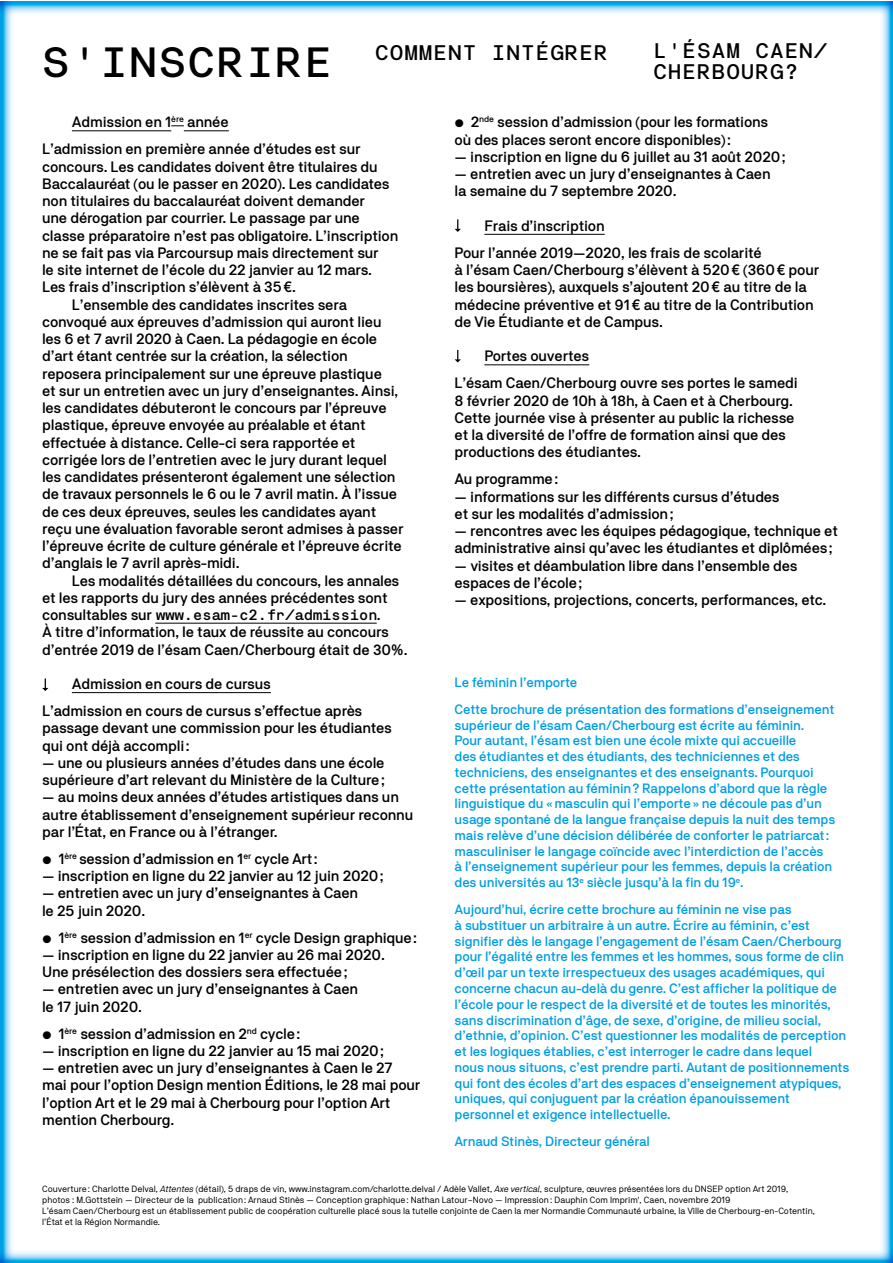
<style>
.page{position:relative;width:893px;height:1263px;background:#fff}
.page>*{position:absolute;margin:0;border:0;box-sizing:border-box;transform-origin:0 0}
.t1{font:500 42px "NB Akademie Mono Std";letter-spacing:-.05em;color:#000}
.t2{font:500 21px "NB Akademie Mono Std";letter-spacing:-.05em;color:#000}
.t3{font:500 15px/17.2px "NB Akademie Std";letter-spacing:-.015em;color:#000}
.t4{font:500 15px "NB Akademie Mono Std";letter-spacing:-.13em;color:#000}
.t5{font:500 13.5px/15.8px "NB Akademie Std";letter-spacing:-.015em;color:#009fe3}
.t6{font:9px/10.8px "NB Akademie Std";color:#000}
.s1{font-family:"NB Akademie Std"}
.s2{font-style:italic}
</style>
<div class="page">
<svg style="left:58px;top:1px;width:777px;height:13px;background:#7bcff3"></svg>
<svg style="left:0;top:1px;width:58px;height:1204px"></svg>
<svg style="left:0;top:1205px;width:835px;height:58px"></svg>
<svg style="left:835px;top:1px;width:58px;height:1262px"></svg>
<hr style="left:484px;top:234px;width:121px;height:1px;background:#000">
<hr style="left:484px;top:364px;width:105px;height:1px;background:#000">
<hr style="left:72px;top:130px;width:99px;height:1px;background:#000">
<svg style="left:171px;top:125px;width:13px;height:1px"></svg>
<hr style="left:184px;top:130px;width:45px;height:1px;background:#000">
<hr style="left:155px;top:623px;width:222px;height:1px;background:#000">
<hr style="left:72px;top:692px;width:199px;height:1px;background:#000">
<svg style="left:42px;top:678px;width:6px;height:13px"></svg>
<svg style="left:455px;top:219px;width:6px;height:13px"></svg>
<svg style="left:455px;top:350px;width:6px;height:12px"></svg>
<h1 class="t1" style="left:40px;top:37px;width:296px">S'INSCRIRE</h1>
<h2 class="t2" style="left:374px;top:41px;width:236px">COMMENT INTÉGRER</h2>
<h2 class="t2" style="left:652px;top:38px;width:178px">L'ÉSAM CAEN/</h2>
<h2 class="t2" style="left:652px;top:59px;width:148px">CHERBOURG?</h2>
<p class="t3" style="left:42px;top:108px;width:320px;line-height:27px;text-indent:30px">Admission en 1<sup>ère</sup> année<br>L’admission en première année d’études est sur</p>
<p class="t3" style="left:42px;top:157px;width:337px">concours. Les candidates doivent être titulaires du</p>
<p class="t3" style="left:42px;top:175px;width:349px">Baccalauréat (ou le passer en 2020). Les candidates</p>
<p class="t3" style="left:42px;top:192px;width:324px">non titulaires du baccalauréat doivent demander</p>
<p class="t3" style="left:42px;top:209px;width:319px">une dérogation par courrier. Le passage par une</p>
<p class="t3" style="left:42px;top:226px;width:358px">classe préparatoire n’est pas obligatoire. L’inscription</p>
<p class="t3" style="left:42px;top:244px;width:338px">ne se fait pas via Parcoursup mais directement sur</p>
<p class="t3" style="left:42px;top:261px;width:331px">le site internet de l’école du 22 janvier au 12 mars.</p>
<p class="t3" style="left:42px;top:278px;width:255px">Les frais d’inscription s’élèvent à 35€.</p>
<p class="t3" style="left:72px;top:295px;width:277px">L’ensemble des candidates inscrites sera</p>
<p class="t3" style="left:42px;top:313px;width:341px">convoqué aux épreuves d’admission qui auront lieu</p>
<p class="t3" style="left:42px;top:330px;width:337px">les 6 et 7 avril 2020 à Caen. La pédagogie en école</p>
<p class="t3" style="left:42px;top:347px;width:307px">d’art étant centrée sur la création, la sélection</p>
<p class="t3" style="left:42px;top:364px;width:341px">reposera principalement sur une épreuve plastique</p>
<p class="t3" style="left:42px;top:382px;width:358px">et sur un entretien avec un jury d’enseignantes. Ainsi,</p>
<p class="t3" style="left:42px;top:399px;width:346px">les candidates débuteront le concours par l’épreuve</p>
<p class="t3" style="left:42px;top:416px;width:325px">plastique, épreuve envoyée au préalable et étant</p>
<p class="t3" style="left:42px;top:433px;width:315px">effectuée à distance. Celle-ci sera rapportée et</p>
<p class="t3" style="left:42px;top:451px;width:346px">corrigée lors de l’entretien avec le jury durant lequel</p>
<p class="t3" style="left:42px;top:468px;width:355px">les candidates présenteront également une sélection</p>
<p class="t3" style="left:42px;top:485px;width:357px">de travaux personnels le 6 ou le 7 avril matin. À l’issue</p>
<p class="t3" style="left:42px;top:502px;width:336px">de ces deux épreuves, seules les candidates ayant</p>
<p class="t3" style="left:42px;top:520px;width:363px">reçu une évaluation favorable seront admises à passer</p>
<p class="t3" style="left:42px;top:537px;width:361px">l’épreuve écrite de culture générale et l’épreuve écrite</p>
<p class="t3" style="left:42px;top:554px;width:199px">d’anglais le 7 avril après-midi.</p>
<p class="t3" style="left:72px;top:571px;width:329px">Les modalités détaillées du concours, les annales</p>
<p class="t3" style="left:42px;top:589px;width:347px">et les rapports du jury des années précédentes sont</p>
<p class="t4" style="left:42px;top:606px;width:340px"><span class="s1">consultables sur</span> www.esam-c2.fr/admission<span class="s1">.</span></p>
<p class="t3" style="left:42px;top:623px;width:367px">À titre d’information, le taux de réussite au concours d’entrée 2019 de l’ésam Caen/Cherbourg était de 30%.</p>
<p class="t3" style="left:42px;top:670px;width:322px;line-height:27px;text-indent:30px">Admission en cours de cursus<br>L’admission en cours de cursus s’effectue après</p>
<p class="t3" style="left:42px;top:719px;width:351px">passage devant une commission pour les étudiantes qui ont déjà accompli:</p>
<p class="t3" style="left:42px;top:754px;width:344px">— une ou plusieurs années d’études dans une école supérieure d’art relevant du Ministère de la Culture;</p>
<p class="t3" style="left:42px;top:788px;width:373px">— au moins deux années d’études artistiques dans un autre établissement d’enseignement supérieur reconnu par l’État, en France ou à l’étranger.</p>
<p class="t3" style="left:42px;top:850px;width:277px">• 1<sup>ère</sup> session d’admission en 1<sup>er</sup> cycle Art:</p>
<p class="t3" style="left:42px;top:867px;width:343px">— inscription en ligne du 22 janvier au 12 juin 2020;</p>
<p class="t3" style="left:42px;top:884px;width:318px">— entretien avec un jury d’enseignantes à Caen le 25 juin 2020.</p>
<p class="t3" style="left:42px;top:928px;width:377px">• 1<sup>ère</sup> session d’admission en 1<sup>er</sup> cycle Design graphique:</p>
<p class="t3" style="left:42px;top:946px;width:344px">— inscription en ligne du 22 janvier au 26 mai 2020.<br>Une présélection des dossiers sera effectuée;</p>
<p class="t3" style="left:42px;top:980px;width:318px">— entretien avec un jury d’enseignantes à Caen le 17 juin 2020.</p>
<p class="t3" style="left:42px;top:1024px;width:260px">• 1<sup>ère</sup> session d’admission en 2<sup>nd</sup> cycle:</p>
<p class="t3" style="left:42px;top:1042px;width:343px">— inscription en ligne du 22 janvier au 15 mai 2020;</p>
<p class="t3" style="left:42px;top:1059px;width:380px">— entretien avec un jury d’enseignantes à Caen le 27 mai pour l’option Design mention Éditions, le 28 mai pour l’option Art et le 29 mai à Cherbourg pour l’option Art mention Cherbourg.</p>
<p class="t3" style="left:455px;top:113px;width:315px">• 2<sup>nde</sup> session d’admission (pour les formations où des places seront encore disponibles):</p>
<p class="t3" style="left:455px;top:148px;width:333px">— inscription en ligne du 6 juillet au 31 août 2020;</p>
<p class="t3" style="left:455px;top:165px;width:318px">— entretien avec un jury d’enseignantes à Caen la semaine du 7 septembre 2020.</p>
<p class="t3" style="left:455px;top:212px;width:309px;line-height:27px;text-indent:30px">Frais d’inscription<br>Pour l’année 2019—2020, les frais de scolarité</p>
<p class="t3" style="left:455px;top:261px;width:366px">à l’ésam Caen/Cherbourg s’élèvent à 520€ (360€ pour les boursières), auxquels s’ajoutent 20€ au titre de la médecine préventive et 91€ au titre de la Contribution de Vie Étudiante et de Campus.</p>
<p class="t3" style="left:455px;top:342px;width:345px;line-height:27px;text-indent:30px">Portes ouvertes<br>L’ésam Caen/Cherbourg ouvre ses portes le samedi</p>
<p class="t3" style="left:455px;top:391px;width:342px">8 février 2020 de 10h à 18h, à Caen et à Cherbourg.<br>Cette journée vise à présenter au public la richesse et la diversité de l’offre de formation ainsi que des productions des étudiantes.</p>
<p class="t3" style="left:455px;top:470px;width:105px">Au programme:</p>
<p class="t3" style="left:455px;top:487px;width:327px">— informations sur les différents cursus d’études et sur les modalités d’admission;</p>
<p class="t3" style="left:455px;top:522px;width:385px">— rencontres avec les équipes pédagogique, technique et administrative ainsi qu’avec les étudiantes et diplômées;</p>
<p class="t3" style="left:455px;top:556px;width:344px">— visites et déambulation libre dans l’ensemble des espaces de l’école;</p>
<p class="t3" style="left:455px;top:591px;width:373px">— expositions, projections, concerts, performances, etc.</p>
<p class="t5" style="left:455px;top:668px;width:381px;line-height:27px">Le féminin l’emporte<br>Cette brochure de présentation des formations d’enseignement</p>
<p class="t5" style="left:455px;top:717px;width:382px">supérieur de l’ésam Caen/Cherbourg est écrite au féminin.<br>Pour autant, l’ésam est bien une école mixte qui accueille<br>des étudiantes et des étudiants, des techniciennes et des techniciens, des enseignantes et des enseignants. Pourquoi cette présentation au féminin? Rappelons d’abord que la règle linguistique du «masculin qui l’emporte» ne découle pas d’un usage spontané de la langue française depuis la nuit des temps mais relève d’une décision délibérée de conforter le patriarcat: masculiniser le langage coïncide avec l’interdiction de l’accès<br>à l’enseignement supérieur pour les femmes, depuis la création des universités au 13<sup>e</sup> siècle jusqu’à la fin du 19<sup>e</sup>.</p>
<p class="t5" style="left:455px;top:901px;width:396px">Aujourd’hui, écrire cette brochure au féminin ne vise pas<br>à substituer un arbitraire à un autre. Écrire au féminin, c’est signifier dès le langage l’engagement de l’ésam Caen/Cherbourg pour l’égalité entre les femmes et les hommes, sous forme de clin d’œil par un texte irrespectueux des usages académiques, qui concerne chacun au-delà du genre. C’est afficher la politique de l’école pour le respect de la diversité et de toutes les minorités, sans discrimination d’âge, de sexe, d’origine, de milieu social, d’ethnie, d’opinion. C’est questionner les modalités de perception et les logiques établies, c’est interroger le cadre dans lequel<br>nous nous situons, c’est prendre parti. Autant de positionnements qui font des écoles d’art des espaces d’enseignement atypiques, uniques, qui conjuguent par la création épanouissement personnel et exigence intellectuelle.</p>
<p class="t5" style="left:455px;top:1133px;width:197px">Arnaud Stinès, Directeur général</p>
<p class="t6" style="left:42px;top:1184px;width:774px">Couverture: Charlotte Delval, <span class="s2">Attentes</span> (détail), 5 draps de vin, www.instagram.com/charlotte.delval / Adèle Vallet, <span class="s2">Axe vertical</span>, sculpture, œuvres présentées lors du DNSEP option Art 2019, photos : M.Gottstein — Directeur de la publication: Arnaud Stinès — Conception graphique: Nathan Latour–Novo — Impression: Dauphin Com Imprim', Caen, novembre 2019<br>L’ésam Caen/Cherbourg est un établissement public de coopération culturelle placé sous la tutelle conjointe de Caen la mer Normandie Communauté urbaine, la Ville de Cherbourg-en-Cotentin, l’État et la Région Normandie.</p>
</div>
